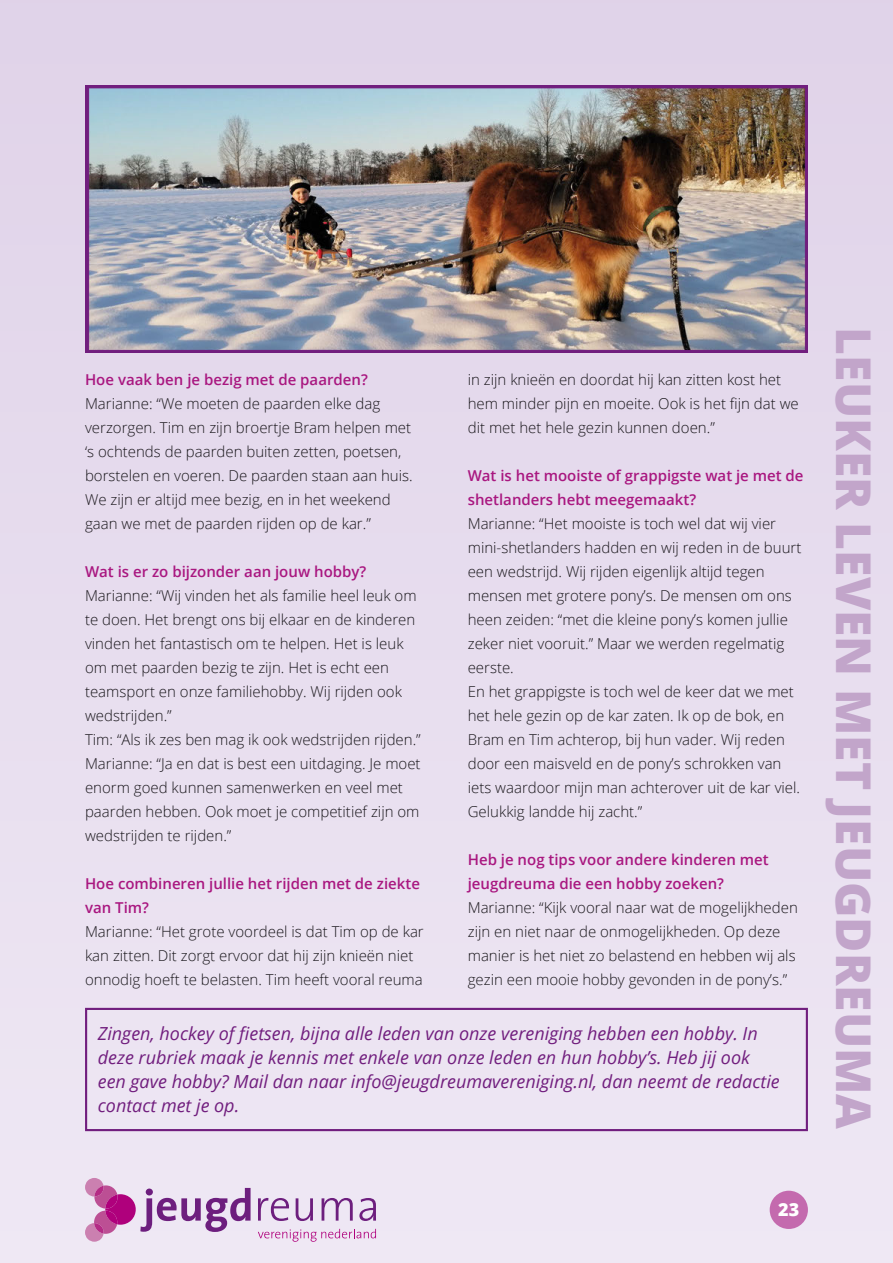
<style>
.page{position:relative;width:893px;height:1263px;background:#e8dfef}
.page>*{position:absolute;margin:0;border:0;box-sizing:border-box;transform-origin:0 0}
.t1{font:800 48px "Open Sans";color:#c2a5ca}
.t2{font:italic 18px/24px "Open Sans";color:#711e7e}
.t3{font:800 18px "Open Sans";color:#fff}
.t4{font:300 15px/24px "Open Sans";color:#1a171c}
.t5{font:600 15px/24px "Open Sans";color:#a91780}
</style>
<div class="page">
<img style="left:84px;top:85px;width:724px;height:268px">
<div style="left:85px;top:1008px;width:723px;height:123px;border:2px solid #711e7e"></div>
<svg style="left:258px;top:1198px;width:31px;height:23px"></svg>
<svg style="left:296px;top:1198px;width:17px;height:23px"></svg>
<svg style="left:322px;top:1198px;width:31px;height:22px"></svg>
<svg style="left:359px;top:1198px;width:17px;height:23px"></svg>
<svg style="left:258px;top:1229px;width:118px;height:13px"></svg>
<svg style="left:85px;top:1178px;width:166px;height:64px"></svg>
<div style="left:770px;top:1191px;width:38px;height:38px;background:#c46aae;border-radius:50%"></div>
<p class="t5" style="left:85px;top:367px;width:284px">Hoe vaak ben je bezig met de paarden?</p>
<p class="t4" style="left:85px;top:391px;width:329px">Marianne: “We moeten de paarden elke dag verzorgen. Tim en zijn broertje Bram helpen met ‘s ochtends de paarden buiten zetten, poetsen, borstelen en voeren. De paarden staan aan huis.<br>We zijn er altijd mee bezig, en in het weekend gaan we met de paarden rijden op de kar.”</p>
<p class="t5" style="left:85px;top:559px;width:283px">Wat is er zo bijzonder aan jouw hobby?</p>
<p class="t4" style="left:85px;top:583px;width:337px">Marianne: “Wij vinden het als familie heel leuk om te doen. Het brengt ons bij elkaar en de kinderen vinden het fantastisch om te helpen. Het is leuk om met paarden bezig te zijn. Het is echt een teamsport en onze familiehobby. Wij rijden ook wedstrijden.”<br>Tim: “Als ik zes ben mag ik ook wedstrijden rijden.” Marianne: “Ja en dat is best een uitdaging. Je moet enorm goed kunnen samenwerken en veel met paarden hebben. Ook moet je competitief zijn om wedstrijden te rijden.”</p>
<p class="t5" style="left:85px;top:871px;width:336px">Hoe combineren jullie het rijden met de ziekte van Tim?</p>
<p class="t4" style="left:85px;top:919px;width:340px">Marianne: “Het grote voordeel is dat Tim op de kar kan zitten. Dit zorgt ervoor dat hij zijn knieën niet onnodig hoeft te belasten. Tim heeft vooral reuma</p>
<p class="t4" style="left:468px;top:367px;width:333px">in zijn knieën en doordat hij kan zitten kost het hem minder pijn en moeite. Ook is het fijn dat we dit met het hele gezin kunnen doen.”</p>
<p class="t5" style="left:468px;top:463px;width:337px">Wat is het mooiste of grappigste wat je met de shetlanders hebt meegemaakt?</p>
<p class="t4" style="left:468px;top:511px;width:335px">Marianne: “Het mooiste is toch wel dat wij vier mini-shetlanders hadden en wij reden in de buurt een wedstrijd. Wij rijden eigenlijk altijd tegen mensen met grotere pony’s. De mensen om ons heen zeiden: “met die kleine pony’s komen jullie zeker niet vooruit.” Maar we werden regelmatig eerste.<br>En het grappigste is toch wel de keer dat we met het hele gezin op de kar zaten. Ik op de bok, en Bram en Tim achterop, bij hun vader. Wij reden door een maisveld en de pony’s schrokken van iets waardoor mijn man achterover uit de kar viel.<br>Gelukkig landde hij zacht.”</p>
<p class="t5" style="left:468px;top:847px;width:303px">Heb je nog tips voor andere kinderen met jeugdreuma die een hobby zoeken?</p>
<p class="t4" style="left:468px;top:895px;width:332px">Marianne: “Kijk vooral naar wat de mogelijkheden zijn en niet naar de onmogelijkheden. Op deze manier is het niet zo belastend en hebben wij als gezin een mooie hobby gevonden in de pony’s.”</p>
<p class="t2" style="left:98px;top:1021px;width:683px">Zingen, hockey of fietsen, bijna alle leden van onze vereniging hebben een hobby. In deze rubriek maak je kennis met enkele van onze leden en hun hobby’s. Heb jij ook een gave hobby? Mail dan naar info@jeugdreumavereniging.nl, dan neemt de redactie contact met je op.</p>
<h1 class="t1" style="left:890px;top:327px;width:803px;rotate:90deg">LEUKER LEVEN MET JEUGDREUMA</h1>
<p class="t3" style="left:778px;top:1196px;width:23px">23</p>
</div>
